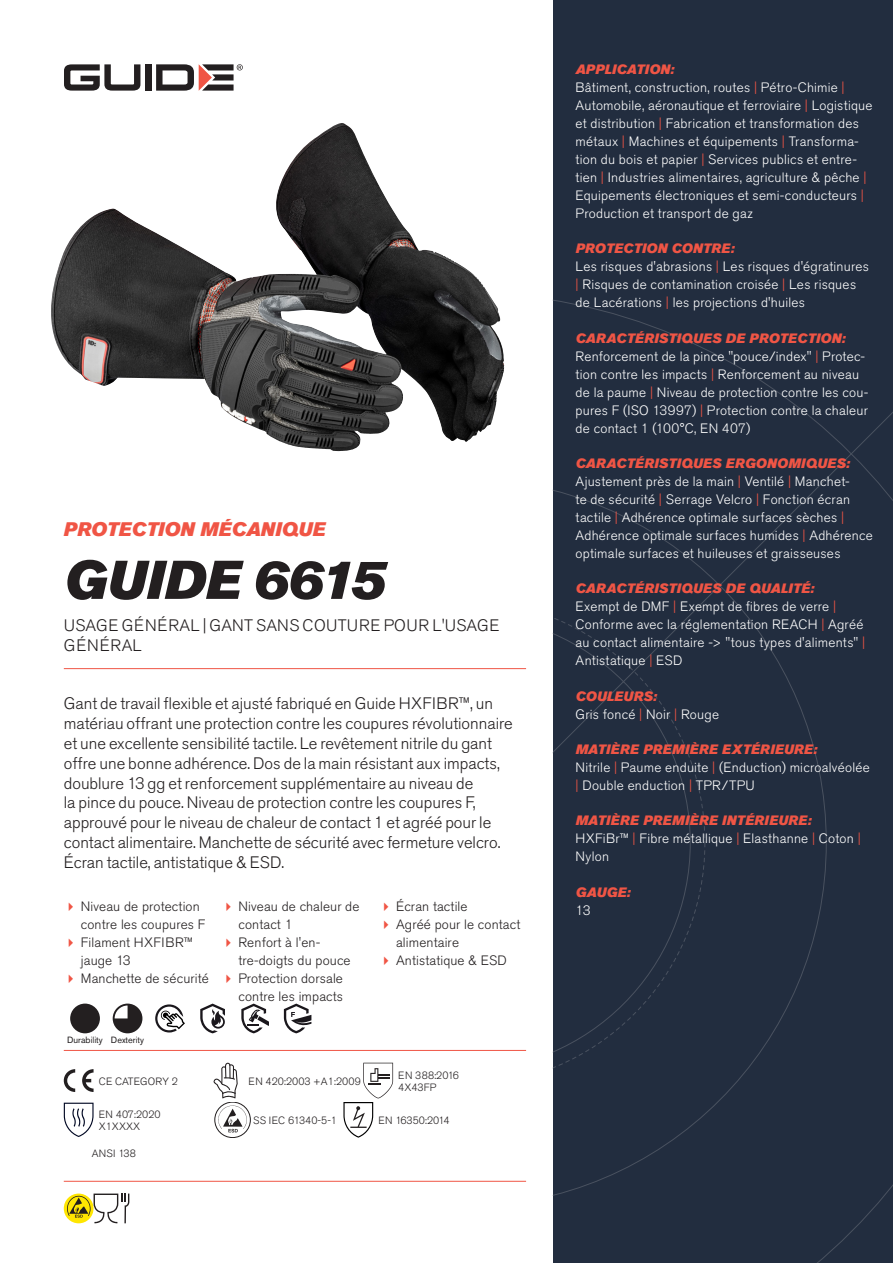
<style>
.page{position:relative;width:893px;height:1263px;background:#fff}
.page>*{position:absolute;margin:0;border:0;box-sizing:border-box;transform-origin:0 0}
.Rubrik{font:italic 54px "Akzidenz Grotesk Pro Super";color:#231f20}
.Överrubrik{font:italic 19.5px "Akzidenz Grotesk Pro Super";color:#f05545}
.Ingress{font:300 16.5px/19.8px "Akzidenz Grotesk Pro";color:#231f20}
.Product_-_AltSegment{font:300 16.5px/19.8px "Akzidenz Grotesk Pro";letter-spacing:.03em;color:#231f20}
.Produkt_-_Brödtext{font:300 13.5px/18px "Akzidenz Grotesk Pro";letter-spacing:.02em;color:#fff}
.t1{font:300 13.5px/18px "Akzidenz Grotesk Pro";letter-spacing:.01em;color:#231f20}
.Produkt_-_Namn{font:italic 13.5px "Akzidenz Grotesk Pro Super";letter-spacing:.015em;color:#f05545}
.t2{font:300 10.5px "Akzidenz Grotesk Pro";letter-spacing:.005em;color:#231f20}
.Produkt_-_Egenskaper{font:9px "Akzidenz Grotesk Pro";color:#231f20}
.s1{color:#f05545}
</style>
<div class="page">
<div style="left:145px;top:64px;width:7px;height:27px;background:#231f20"></div>
<svg style="left:156px;top:64px;width:87px;height:27px"></svg>
<svg style="left:64px;top:64px;width:76px;height:27px"></svg>
<div style="left:553px;top:0;width:340px;height:1263px;background:#222d3f"></div>
<svg style="left:553px;top:300px;width:340px;height:963px"></svg>
<hr style="left:64px;top:1050px;width:462px;height:1px;background:#f05545">
<hr style="left:64px;top:1181px;width:462px;height:1px;background:#f05545">
<div style="left:70px;top:1003px;width:30px;height:30px;background:#231f20;border-radius:50%"></div>
<svg style="left:113px;top:1003px;width:29px;height:30px"></svg>
<svg style="left:155px;top:1004px;width:30px;height:28px"></svg>
<svg style="left:200px;top:1003px;width:25px;height:30px"></svg>
<svg style="left:241px;top:1003px;width:28px;height:30px"></svg>
<svg style="left:284px;top:1003px;width:27px;height:30px"></svg>
<svg style="left:64px;top:1069px;width:11px;height:23px"></svg>
<svg style="left:82px;top:1069px;width:12px;height:23px"></svg>
<svg style="left:214px;top:1063px;width:24px;height:35px"></svg>
<svg style="left:64px;top:1103px;width:30px;height:34px"></svg>
<div style="left:215px;top:1102px;width:35px;height:36px;border:1px solid #231f20;border-radius:50%"></div>
<svg style="left:217px;top:1105px;width:30px;height:27px"></svg>
<svg style="left:343px;top:1063px;width:50px;height:75px"></svg>
<div style="left:64px;top:1193px;width:30px;height:30px;background:#ffe601;border-radius:50%"></div>
<svg style="left:67px;top:1193px;width:62px;height:30px"></svg>
<img style="left:51px;top:123px;width:453px;height:329px">
<hr style="left:64px;top:668px;width:462px;height:1px;background:#f05545">
<p class="Överrubrik" style="left:64px;top:517px;width:264px">PROTECTION MÉCANIQUE</p>
<p class="Rubrik" style="left:64px;top:545px;width:323px">GUIDE 6615</p>
<p class="Product_-_AltSegment" style="left:64px;top:616px;width:437px">USAGE GÉNÉRAL | GANT SANS COUTURE POUR L'USAGE<br>GÉNÉRAL</p>
<p class="Ingress" style="left:64px;top:694px;width:450px">Gant de travail flexible et ajusté fabriqué en Guide HXFIBR™, un matériau offrant une protection contre les coupures révolutionnaire et une excellente sensibilité tactile. Le revêtement nitrile du gant offre une bonne adhérence. Dos de la main résistant aux impacts, doublure 13 gg et renforcement supplémentaire au niveau de<br>la pince du pouce. Niveau de protection contre les coupures F, approuvé pour le niveau de chaleur de contact 1 et agréé pour le contact alimentaire. Manchette de sécurité avec fermeture velcro.<br>Écran tactile, antistatique &amp; ESD.</p>
<p class="t1" style="left:81px;top:897px;width:126px">Niveau de protection contre les coupures F</p>
<p class="t1" style="left:81px;top:933px;width:114px">Filament HXFIBR™ jauge 13</p>
<p class="t1" style="left:81px;top:969px;width:130px">Manchette de sécurité</p>
<p class="t1" style="left:238px;top:897px;width:123px">Niveau de chaleur de contact 1</p>
<p class="t1" style="left:238px;top:933px;width:114px">Renfort à l'en&shy;tre-doigts du pouce</p>
<p class="t1" style="left:238px;top:969px;width:106px">Protection dorsale contre les impacts</p>
<p class="Produkt_-_Egenskaper" style="left:67px;top:1034px;width:37px">Durability</p>
<p class="Produkt_-_Egenskaper" style="left:111px;top:1034px;width:35px">Dexterity</p>
<p class="t2" style="left:99px;top:1074px;width:81px">CE CATEGORY 2</p>
<p class="t2" style="left:248px;top:1074px;width:114px">EN 420:2003 +A1:2009</p>
<p class="t1" style="left:396px;top:897px;width:73px">Écran tactile</p>
<p class="t1" style="left:396px;top:915px;width:126px">Agréé pour le contact alimentaire</p>
<p class="t1" style="left:396px;top:951px;width:112px">Antistatique &amp; ESD</p>
<p class="t2" style="left:398px;top:1068px;width:62px">EN 388:2016</p>
<p class="t2" style="left:398px;top:1080px;width:40px">4X43FP</p>
<p class="t2" style="left:99px;top:1107px;width:63px">EN 407:2020</p>
<p class="t2" style="left:99px;top:1119px;width:43px">X1XXXX</p>
<p class="t2" style="left:92px;top:1146px;width:46px">ANSI 138</p>
<p class="t2" style="left:253px;top:1113px;width:85px">SS IEC 61340-5-1</p>
<p class="t2" style="left:378px;top:1113px;width:73px">EN 16350:2014</p>
<p class="Produkt_-_Namn" style="left:576px;top:60px;width:100px">APPLICATION:</p>
<p class="Produkt_-_Brödtext" style="left:576px;top:78px;width:298px">Bâtiment, construction, routes <span class="s1">|</span> Pétro-Chimie <span class="s1">| </span>Automobile, aéronautique et ferroviaire <span class="s1">|</span> Logistique et distribution <span class="s1">|</span> Fabrication et transformation des métaux <span class="s1">|</span> Machines et équipements <span class="s1">|</span> Transforma&shy;tion du bois et papier <span class="s1">|</span> Services publics et entre&shy;tien <span class="s1">|</span> Industries alimentaires, agriculture &amp; pêche <span class="s1">| </span>Equipements électroniques et semi-conducteurs <span class="s1">| </span>Production et transport de gaz</p>
<p class="Produkt_-_Namn" style="left:576px;top:240px;width:160px">PROTECTION CONTRE:</p>
<p class="Produkt_-_Brödtext" style="left:576px;top:258px;width:295px">Les risques d'abrasions <span class="s1">|</span> Les risques d'égratinures <span class="s1">|</span> Risques de contamination croisée <span class="s1">|</span> Les risques de Lacérations <span class="s1">|</span> les projections d'huiles</p>
<p class="Produkt_-_Namn" style="left:576px;top:329px;width:271px">CARACTÉRISTIQUES DE PROTECTION:</p>
<p class="Produkt_-_Brödtext" style="left:576px;top:347px;width:294px">Renforcement de la pince "pouce/index" <span class="s1">|</span> Protec&shy;tion contre les impacts <span class="s1">|</span> Renforcement au niveau de la paume <span class="s1">|</span> Niveau de protection contre les cou&shy;pures F (ISO 13997) <span class="s1">|</span> Protection contre la chaleur de contact 1 (100°C, EN 407)</p>
<p class="Produkt_-_Namn" style="left:576px;top:454px;width:276px">CARACTÉRISTIQUES ERGONOMIQUES:</p>
<p class="Produkt_-_Brödtext" style="left:576px;top:472px;width:299px">Ajustement près de la main <span class="s1">|</span> Ventilé <span class="s1">|</span> Manchet-<br>te de sécurité <span class="s1">|</span> Serrage Velcro <span class="s1">|</span> Fonction écran tactile <span class="s1">|</span> Adhérence optimale surfaces sèches <span class="s1">| </span>Adhérence optimale surfaces humides <span class="s1">|</span> Adhérence optimale surfaces et huileuses et graisseuses</p>
<p class="Produkt_-_Namn" style="left:576px;top:580px;width:240px">CARACTÉRISTIQUES DE QUALITÉ:</p>
<p class="Produkt_-_Brödtext" style="left:576px;top:598px;width:291px">Exempt de DMF <span class="s1">|</span> Exempt de fibres de verre <span class="s1">| </span>Conforme avec la réglementation REACH <span class="s1">|</span> Agréé au contact alimentaire -&gt; "tous types d'aliments" <span class="s1">| </span>Antistatique <span class="s1">|</span> ESD</p>
<p class="Produkt_-_Namn" style="left:576px;top:687px;width:83px">COULEURS:</p>
<p class="Produkt_-_Brödtext" style="left:576px;top:705px;width:145px">Gris foncé <span class="s1">|</span> Noir <span class="s1">|</span> Rouge</p>
<p class="Produkt_-_Namn" style="left:576px;top:740px;width:243px">MATIÈRE PREMIÈRE EXTÉRIEURE:</p>
<p class="Produkt_-_Brödtext" style="left:576px;top:758px;width:296px">Nitrile <span class="s1">|</span> Paume enduite <span class="s1">|</span> (Enduction) microalvéolée <span class="s1">|</span> Double enduction <span class="s1">|</span> TPR/TPU</p>
<p class="Produkt_-_Namn" style="left:576px;top:812px;width:237px">MATIÈRE PREMIÈRE INTÉRIEURE:</p>
<p class="Produkt_-_Brödtext" style="left:576px;top:830px;width:287px">HXFiBr™ <span class="s1">|</span> Fibre métallique <span class="s1">|</span> Elasthanne <span class="s1">|</span> Coton <span class="s1">|<br></span>Nylon</p>
<p class="Produkt_-_Namn" style="left:576px;top:883px;width:56px">GAUGE:</p>
<p class="Produkt_-_Brödtext" style="left:576px;top:901px;width:17px">13</p>
</div>
